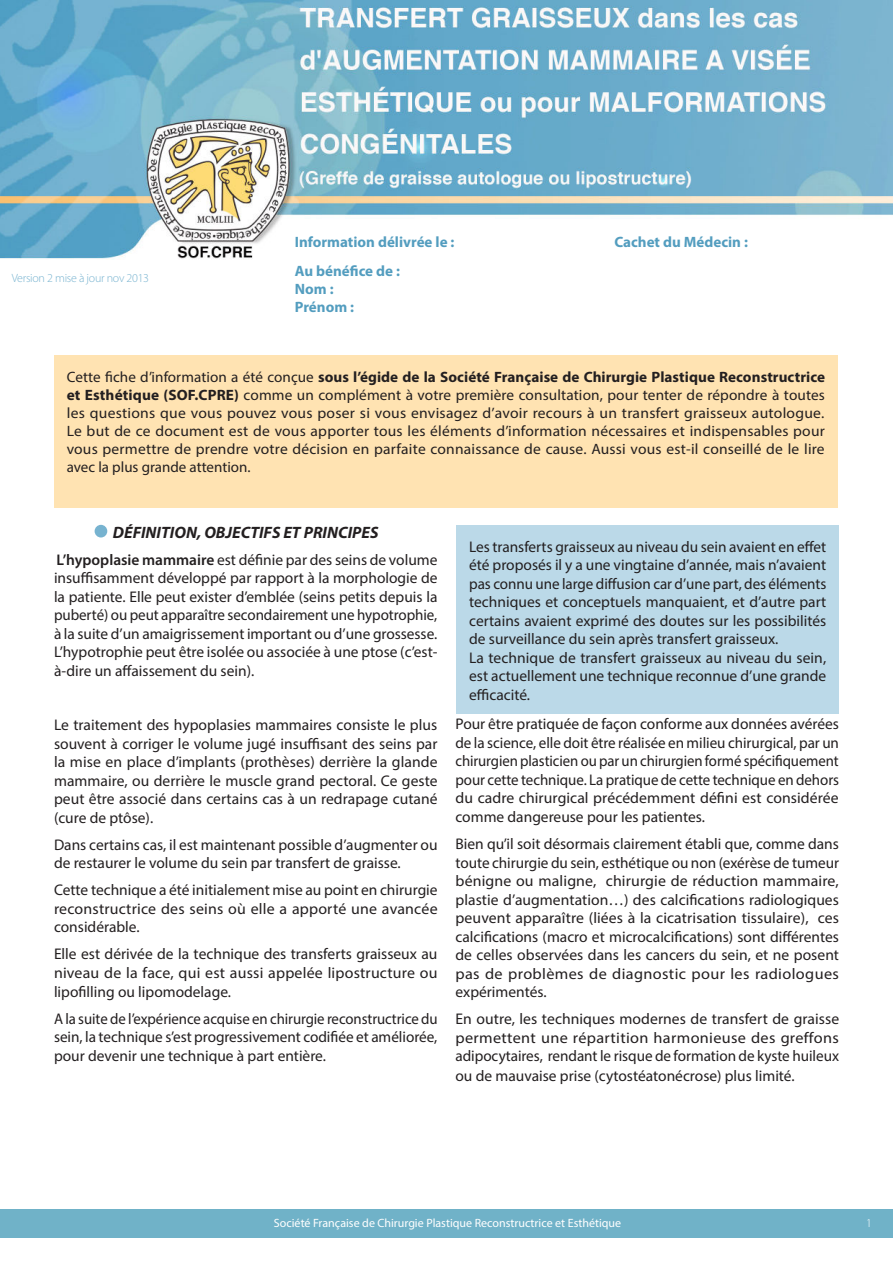
<style>
.page{position:relative;width:893px;height:1263px;background:#fff}
.page>*{position:absolute;margin:0;border:0;box-sizing:border-box;transform-origin:0 0}
.t1{font:italic 700 16.5px "Myriad Pro";color:#231f20}
.t2{font:15.45px/18.6px "Myriad Pro";color:#231f20;text-align:justify}
.t3{font:15.45px/18.6px "Myriad Pro";color:#231f20;text-align:justify;scale:.96 1}
.t4{font:15px/18px "Myriad Pro";color:#231f20;text-align:justify}
.t5{font:700 15px/18px "Myriad Pro";color:#539dbf}
.t6{font:12px "Myriad Pro";color:#fff}
.t7{font:300 12px "Myriad Pro";letter-spacing:-.02em;color:#77b3d0}
.t8{font:300 12px "Myriad Pro";color:#fff}
.s1{font-weight:700}
.s2{font-weight:600}
</style>
<div class="page">
<div style="left:0;top:1209px;width:893px;height:29px;background:#70b2c8"></div>
<div style="left:54px;top:355px;width:783px;height:152px;background:#ffe3b2"></div>
<div style="left:456px;top:525px;width:383px;height:188px;background:#bbd9e8"></div>
<img style="left:0;top:0;width:893px;height:260px">
<div style="left:95px;top:525px;width:12px;height:12px;background:#77b3d0;border-radius:50%"></div>
<p class="t7" style="left:12px;top:274px;width:139px">Version 2 mise à jour nov 2013</p>
<p class="t5" style="left:295px;top:234px;width:161px">Information délivrée le :</p>
<p class="t5" style="left:614px;top:234px;width:135px">Cachet du Médecin :</p>
<p class="t5" style="left:295px;top:263px;width:107px">Au bénéfice de :<br>Nom :<br>Prénom :</p>
<p class="t4" style="left:67px;top:369px;width:760px">Cette fiche d’information a été conçue <span class="s1">sous l’égide de la Société Française de Chirurgie Plastique Reconstructrice et Esthétique (SOF.CPRE)</span> comme un complément à votre première consultation, pour tenter de répondre à toutes les questions que vous pouvez vous poser si vous envisagez d’avoir recours à un transfert graisseux autologue.<br>Le but de ce document est de vous apporter tous les éléments d’information nécessaires et indispensables pour vous permettre de prendre votre décision en parfaite connaissance de cause. Aussi vous est-il conseillé de le lire avec la plus grande attention.</p>
<p class="t1" style="left:113px;top:524px;width:267px">DÉFINITION, OBJECTIFS ET PRINCIPES</p>
<p class="t2" style="left:54px;top:551px;width:385px"><span class="s2">L’hypoplasie mammaire</span> est définie par des seins de volume insuffisamment développé par rapport à la morphologie de la patiente. Elle peut exister d’emblée (seins petits depuis la puberté) ou peut apparaître secondairement une hypotrophie, à la suite d’un amaigrissement important ou d’une grossesse.<br>L’hypotrophie peut être isolée ou associée à une ptose (c’est&shy;à-dire un affaissement du sein).</p>
<p class="t2" style="left:54px;top:717px;width:385px">Le traitement des hypoplasies mammaires consiste le plus souvent à corriger le volume jugé insuffisant des seins par la mise en place d’implants (prothèses) derrière la glande mammaire, ou derrière le muscle grand pectoral. Ce geste peut être associé dans certains cas à un redrapage cutané (cure de ptôse).</p>
<p class="t2" style="left:54px;top:836px;width:385px">Dans certains cas, il est maintenant possible d’augmenter ou de restaurer le volume du sein par transfert de graisse.</p>
<p class="t2" style="left:54px;top:882px;width:385px">Cette technique a été initialement mise au point en chirurgie reconstructrice des seins où elle a apporté une avancée considérable.</p>
<p class="t2" style="left:54px;top:946px;width:385px">Elle est dérivée de la technique des transferts graisseux au niveau de la face, qui est aussi appelée lipostructure ou lipofilling ou lipomodelage.</p>
<p class="t3" style="left:54px;top:1010px;width:401px">A la suite de l’expérience acquise en chirurgie reconstructrice du sein, la technique s’est progressivement codifiée et améliorée, pour devenir une technique à part entière.</p>
<p class="t2" style="left:469px;top:538px;width:359px;text-align:left">Les transferts graisseux au niveau du sein avaient en effet été proposés il y a une vingtaine d’année, mais n’avaient pas connu une large diffusion car d’une part, des éléments techniques et conceptuels manquaient, et d’autre part certains avaient exprimé des doutes sur les possibilités de surveillance du sein après transfert graisseux.<br>La technique de transfert graisseux au niveau du sein, est actuellement une technique reconnue d’une grande efficacité.</p>
<p class="t2" style="left:455px;top:716px;width:385px">Pour être pratiquée de façon conforme aux données avérées de la science, elle doit être réalisée en milieu chirurgical, par un chirurgien plasticien ou par un chirurgien formé spécifiquement pour cette technique. La pratique de cette technique en dehors du cadre chirurgical précédemment défini est considérée comme dangereuse pour les patientes.</p>
<p class="t2" style="left:455px;top:836px;width:385px">Bien qu’il soit désormais clairement établi que, comme dans toute chirurgie du sein, esthétique ou non (exérèse de tumeur bénigne ou maligne, chirurgie de réduction mammaire, plastie d’augmentation…) des calcifications radiologiques peuvent apparaître (liées à la cicatrisation tissulaire), ces calcifications (macro et microcalcifications) sont différentes de celles observées dans les cancers du sein, et ne posent pas de problèmes de diagnostic pour les radiologues expérimentés.</p>
<p class="t2" style="left:455px;top:1011px;width:385px">En outre, les techniques modernes de transfert de graisse permettent une répartition harmonieuse des greffons adipocytaires, rendant le risque de formation de kyste huileux ou de mauvaise prise (cytostéatonécrose) plus limité.</p>
<p class="t6" style="left:274px;top:1218px;width:349px">Société Française de Chirurgie Plastique Reconstructrice et Esthétique</p>
<p class="t8" style="left:866px;top:1219px;width:7px">1</p>
</div>
